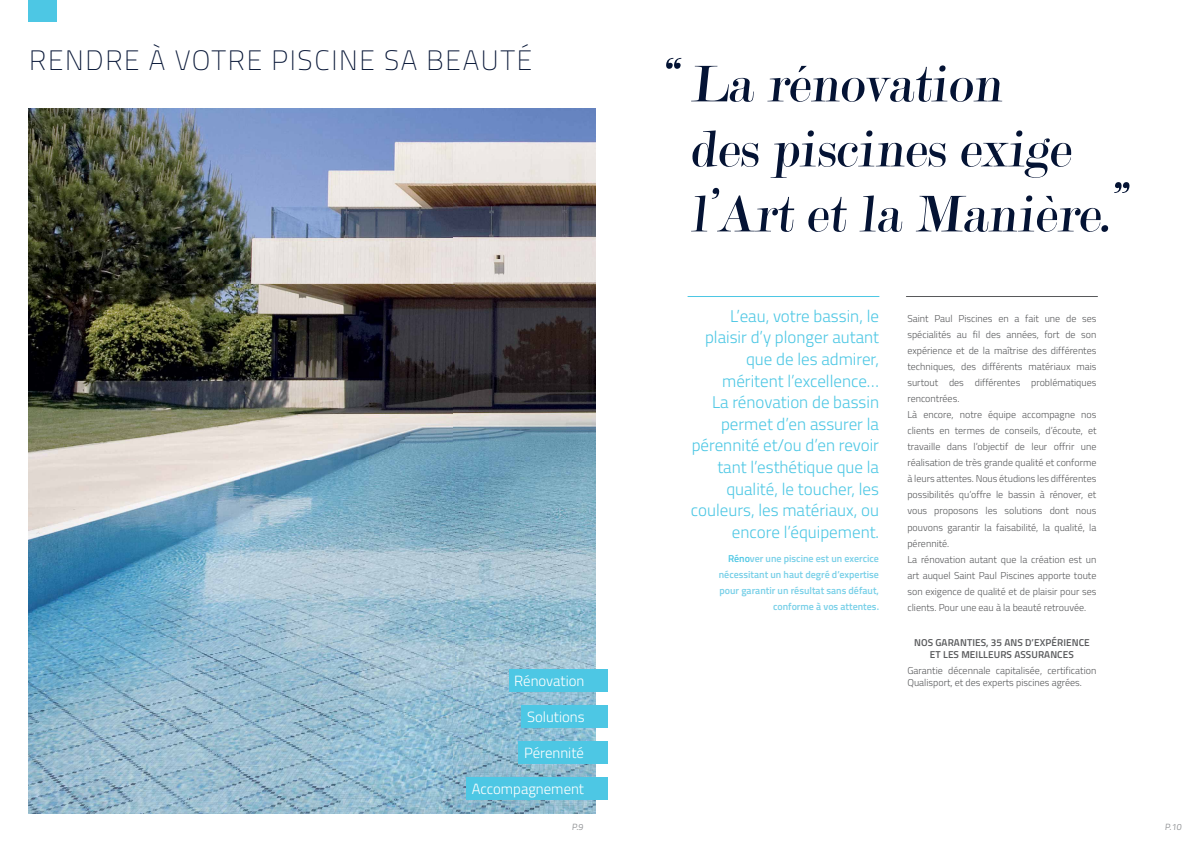
<style>
.page{position:relative;width:1191px;height:842px;background:#fff}
.page>*{position:absolute;margin:0;border:0;box-sizing:border-box;transform-origin:0 0}
.t1{font:55px/65px "Modern";color:#041334}
.t2{font:100 28px "Titillium Web";letter-spacing:.06em;color:#041334}
.t3{font:300 17px/21.6px "Titillium Web";color:#4dc7e4;text-align:right}
.t4{font:300 14.8px "Titillium Web";color:#fff}
.t5{font:300 10px/16px "Titillium Web";color:#58595b}
.t6{font:600 10px/16px "Titillium Web";color:#79d0e8;text-align:right}
.t7{font:600 10px/12px "Titillium Web";letter-spacing:.01em;color:#58595b;text-align:center}
.t8{font:9px "Titillium Web";color:#939598}
.s1{color:#4dc7e4}
</style>
<div class="page">
<img style="left:28px;top:109px;width:567px;height:705px">
<div style="left:28px;top:0;width:29px;height:21px;background:#4dc7e4"></div>
<hr style="left:688px;top:296px;width:191px;height:1px;background:#4dc7e4">
<hr style="left:906px;top:296px;width:191px;height:1px;background:#58595b">
<div style="left:508px;top:669px;width:99px;height:23px;background:#4dc7e4"></div>
<div style="left:518px;top:741px;width:89px;height:23px;background:#4dc7e4"></div>
<div style="left:466px;top:777px;width:141px;height:23px;background:#4dc7e4"></div>
<div style="left:521px;top:705px;width:86px;height:23px;background:#4dc7e4"></div>
<h2 class="t2" style="left:29px;top:41px;width:504px">RENDRE À VOTRE PISCINE SA BEAUTÉ</h2>
<h3 class="t4" style="left:514px;top:670px;width:72px">Rénovation</h3>
<h3 class="t4" style="left:527px;top:706px;width:59px">Solutions</h3>
<h3 class="t4" style="left:524px;top:742px;width:61px">Pérennité</h3>
<h3 class="t4" style="left:472px;top:778px;width:114px">Accompagnement</h3>
<h1 class="t1" style="left:690px;top:52px;width:430px;text-indent:-29px">“ La rénovation<br>des piscines exige l’Art et la Manière.</h1>
<h1 class="t1" style="left:1109px;top:176px;width:24px">”</h1>
<p class="t3" style="left:691px;top:304px;width:190px">L’eau, votre bassin, le plaisir d’y plonger autant que de les admirer, méritent l’excellence…<br>La rénovation de bassin permet d’en assurer la pérennité et/ou d’en revoir tant l’esthétique que la qualité, le toucher, les couleurs, les matériaux, ou encore l’équipement.</p>
<p class="t6" style="left:719px;top:550px;width:162px"><span class="s1">Réno</span>ver une piscine est un exercice nécessitant un haut degré d’expertise pour garantir un résultat sans défaut, conforme à vos attentes.</p>
<p class="t5" style="left:907px;top:310px;width:190px">Saint Paul Piscines en a fait une de ses spécialités au fil des années, fort de son expérience et de la maîtrise des différentes techniques, des différents matériaux mais surtout des différentes problématiques rencontrées.<br>Là encore, notre équipe accompagne nos clients en termes de conseils, d’écoute, et travaille dans l’objectif de leur offrir une réalisation de très grande qualité et conforme à leurs attentes. Nous étudions les différentes possibilités qu’offre le bassin à rénover, et vous proposons les solutions dont nous pouvons garantir la faisabilité, la qualité, la pérennité.<br>La rénovation autant que la création est un art auquel Saint Paul Piscines apporte toute son exigence de qualité et de plaisir pour ses clients. Pour une eau à la beauté retrouvée.</p>
<p class="t7" style="left:914px;top:635px;width:177px">NOS GARANTIES, 35 ANS D’EXPÉRIENCE<br>ET LES MEILLEURS ASSURANCES</p>
<p class="t5" style="left:907px;top:663px;width:190px;line-height:12px">Garantie décennale capitalisée, certification<br>Qualisport, et des experts piscines agrées.</p>
<p class="t8" style="left:572px;top:820px;width:14px">P.9</p>
<p class="t8" style="left:1165px;top:820px;width:19px">P.10</p>
</div>
